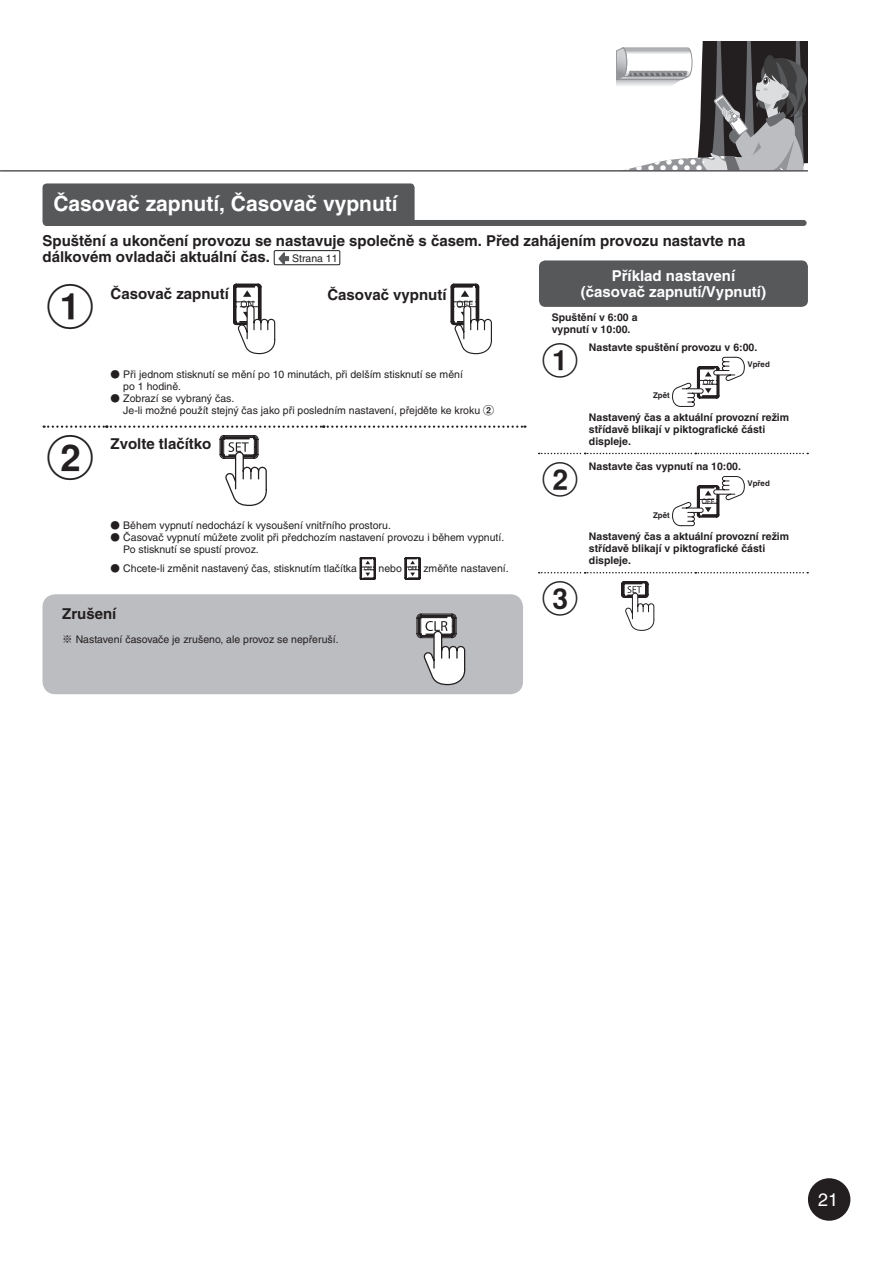
<style>
.page{position:relative;width:893px;height:1263px;background:#fff}
.page>*{position:absolute;margin:0;border:0;box-sizing:border-box;transform-origin:0 0}
.t1{font:45px "Circl Posi A";color:#231f20}
.t2{font:34.5px "Circl Posi A";color:#231f20}
.t3{font:700 21px "Helvetica CE";color:#fff}
.t4{font:18px "Helvetica";color:#fff}
.t5{font:700 15px/16.5px "Helvetica CE";color:#231f20}
.t6{font:700 15px/16.5px "Helvetica CE";color:#fff;text-align:center}
.t7{font:10.5px/12px "Helvetica CE";color:#231f20}
.t8{font:700 10.5px/12px "Helvetica CE";color:#231f20}
.t9{font:700 7.8px "Helvetica CE";color:#231f20}
.s1{font-family:"Helvetica";font-size:27px}
.s2{font-family:"Circl Posi A"}
.s3{font-family:"Shin Go Pro"}
</style>
<div class="page">
<div style="left:43px;top:183px;width:372px;height:43px;background:#57585a;border-radius:4px"></div>
<div style="left:50px;top:220px;width:754px;height:6px;background:#57585a"></div>
<svg style="left:617px;top:41px;width:191px;height:129px"></svg>
<div style="left:274px;top:250px;width:66px;height:15px;border:1px solid #231f20"></div>
<svg style="left:278px;top:252px;width:11px;height:13px"></svg>
<div style="left:539px;top:260px;width:269px;height:47px;background:#57585a;border-radius:6px"></div>
<div style="left:43px;top:594px;width:480px;height:100px;background:#bcbdc0;border-radius:13px"></div>
<svg style="left:417px;top:614px;width:48px;height:71px"></svg>
<svg style="left:44px;top:425px;width:481px;height:3px"></svg>
<svg style="left:233px;top:284px;width:42px;height:70px"></svg>
<svg style="left:451px;top:284px;width:41px;height:70px"></svg>
<svg style="left:220px;top:435px;width:47px;height:71px"></svg>
<svg style="left:360px;top:557px;width:16px;height:23px"></svg>
<svg style="left:405px;top:557px;width:15px;height:23px"></svg>
<svg style="left:539px;top:453px;width:269px;height:1px"></svg>
<svg style="left:539px;top:572px;width:269px;height:1px"></svg>
<svg style="left:672px;top:357px;width:73px;height:50px"></svg>
<svg style="left:672px;top:476px;width:73px;height:50px"></svg>
<svg style="left:621px;top:581px;width:33px;height:50px"></svg>
<div style="left:808px;top:1178px;width:42px;height:43px;background:#231f20;border-radius:50%"></div>
<hr style="left:0;top:170px;width:808px;height:2px;background:#57585a">
<h3 class="t3" style="left:53px;top:191px;width:346px">Časovač zapnutí, Časovač vypnutí</h3>
<h3 class="t5" style="left:43px;top:232px;width:704px">Spuštění a ukončení provozu se nastavuje společně s časem. Před zahájením provozu nastavte na dálkovém ovladači aktuální čas.</h3>
<p class="t7" style="left:292px;top:252px;width:47px">Strana 11</p>
<h1 class="t1" style="left:47px;top:284px;width:51px">1</h1>
<h3 class="t5" style="left:111px;top:285px;width:120px">Časovač zapnutí</h3>
<h3 class="t5" style="left:327px;top:286px;width:121px">Časovač vypnutí</h3>
<p class="t7" style="left:123px;top:368px;width:341px;text-indent:-13px"><span class="s1">•</span> Při jednom stisknutí se mění po 10 minutách, při delším stisknutí se mění po 1 hodině.</p>
<p class="t7" style="left:123px;top:392px;width:373px;text-indent:-13px"><span class="s1">•</span> Zobrazí se vybraný čas.<br>Je-li možné použít stejný čas jako při posledním nastavení, přejděte ke kroku <span class="s2">2</span></p>
<h1 class="t1" style="left:47px;top:435px;width:51px">2</h1>
<h3 class="t5" style="left:111px;top:436px;width:102px">Zvolte tlačítko</h3>
<p class="t7" style="left:111px;top:520px;width:282px"><span class="s1">•</span> Během vypnutí nedochází k vysoušení vnitřního prostoru.</p>
<p class="t7" style="left:123px;top:532px;width:382px;text-indent:-13px"><span class="s1">•</span> Časovač vypnutí můžete zvolit při předchozím nastavení provozu i během vypnutí.<br>Po stisknutí se spustí provoz.</p>
<p class="t7" style="left:111px;top:562px;width:248px"><span class="s1">•</span> Chcete-li změnit nastavený čas, stisknutím tlačítka</p>
<p class="t7" style="left:378px;top:562px;width:25px">nebo</p>
<p class="t7" style="left:423px;top:562px;width:87px">změňte nastavení.</p>
<h3 class="t5" style="left:62px;top:606px;width:56px">Zrušení</h3>
<p class="t7" style="left:62px;top:633px;width:278px"><span class="s3">※</span> Nastavení časovače je zrušeno, ale provoz se nepřeruší.</p>
<h3 class="t6" style="left:581px;top:267px;width:187px">Příklad nastavení (časovač zapnutí/Vypnutí)</h3>
<p class="t8" style="left:552px;top:312px;width:87px">Spuštění v 6:00 a vypnutí v 10:00.</p>
<h2 class="t2" style="left:542px;top:343px;width:39px">1</h2>
<p class="t8" style="left:589px;top:341px;width:170px">Nastavte spuštění provozu v 6:00.</p>
<p class="t9" style="left:747px;top:360px;width:24px">Vpřed</p>
<p class="t9" style="left:653px;top:391px;width:18px">Zpět</p>
<p class="t8" style="left:589px;top:411px;width:202px">Nastavený čas a aktuální provozní režim střídavě blikají v piktografické části displeje.</p>
<h2 class="t2" style="left:542px;top:462px;width:39px">2</h2>
<p class="t8" style="left:589px;top:461px;width:154px">Nastavte čas vypnutí na 10:00.</p>
<p class="t9" style="left:747px;top:479px;width:24px">Vpřed</p>
<h2 class="t2" style="left:542px;top:581px;width:39px">3</h2>
<p class="t9" style="left:653px;top:510px;width:18px">Zpět</p>
<p class="t8" style="left:589px;top:530px;width:202px">Nastavený čas a aktuální provozní režim střídavě blikají v piktografické části displeje.</p>
<h3 class="t4" style="left:818px;top:1189px;width:22px">21</h3>
</div>
